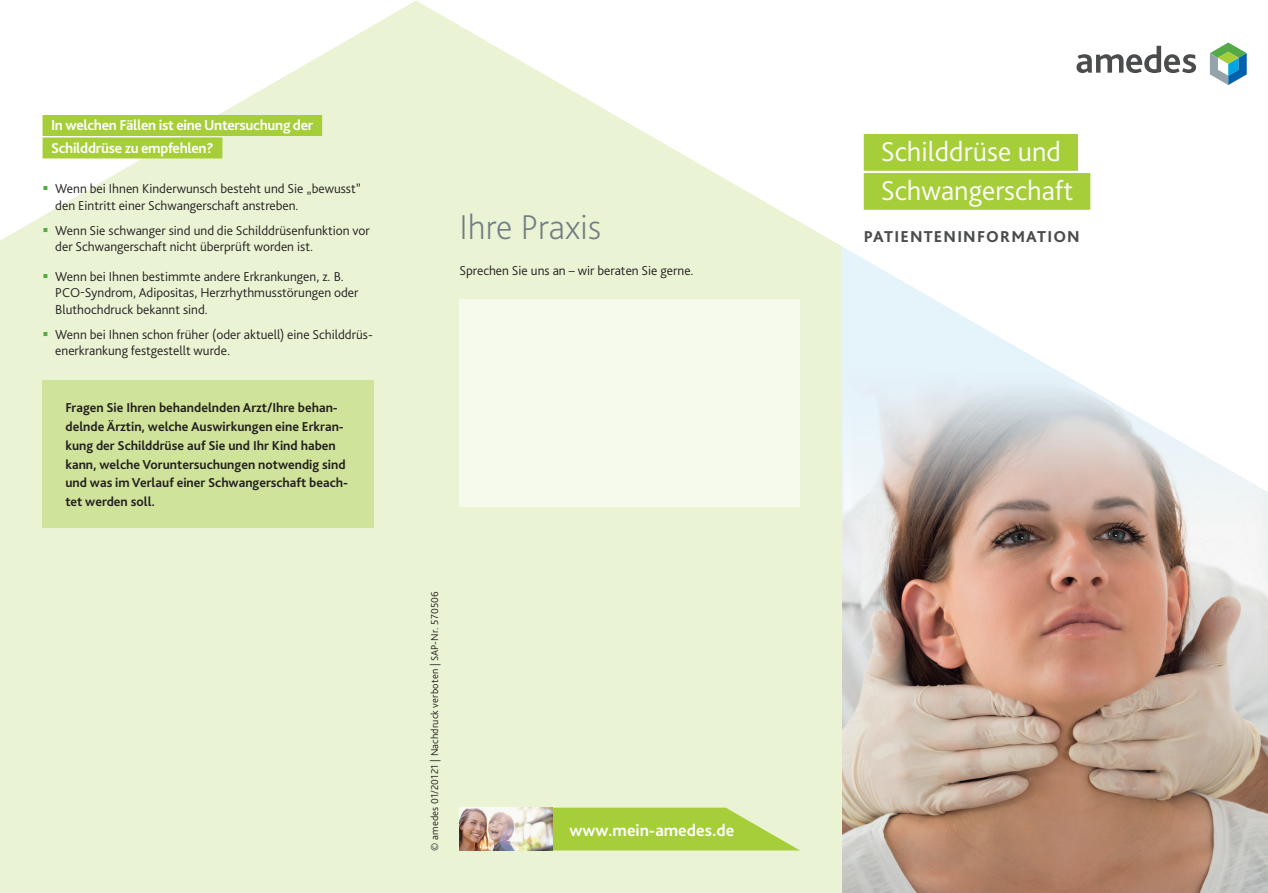
<style>
.page{position:relative;width:1268px;height:893px;background:#fff}
.page>*{position:absolute;margin:0;border:0;box-sizing:border-box;transform-origin:0 0}
.t1{font:200 36px "Bliss Pro";color:#717d83}
.t2{font:300 28.5px/39px "Bliss Pro";color:#fff}
.t3{font:700 17.4px "Bliss Pro";color:#fff}
.t4{font:800 16.5px "Bliss Pro";letter-spacing:.07em;color:#4b4c4d}
.t5{font:700 15px/22.5px "Bliss Pro";letter-spacing:-.02em;color:#fff}
.t6{font:300 13.5px/16.5px "Bliss Pro";color:#231f20}
.t7{font:700 13.5px/18.8px "Bliss Pro";color:#231f20}
.t8{font:300 10.5px "Bliss Pro";letter-spacing:.015em;color:#231f20}
.s1{color:#54aa46}
</style>
<div class="page">
<div style="left:417px;top:0;width:425px;height:893px;background:#eaf3d4"></div>
<img style="left:842px;top:492px;width:425px;height:401px">
<svg style="left:417px;top:0;width:850px;height:492px"></svg>
<div style="left:0;top:0;width:417px;height:893px;background:#eaf3d4"></div>
<svg style="left:0;top:0;width:417px;height:241px"></svg>
<div style="left:43px;top:115px;width:279px;height:21px;background:#a6ce39"></div>
<div style="left:43px;top:137px;width:179px;height:21px;background:#a6ce39"></div>
<div style="left:459px;top:299px;width:340px;height:207px;background:#f6faed"></div>
<svg style="left:1076px;top:46px;width:119px;height:27px"></svg>
<svg style="left:1209px;top:43px;width:37px;height:42px"></svg>
<div style="left:43px;top:380px;width:331px;height:148px;background:#d0e39a"></div>
<div style="left:863px;top:134px;width:214px;height:37px;background:#a6ce39"></div>
<div style="left:863px;top:173px;width:227px;height:37px;background:#a6ce39"></div>
<svg style="left:553px;top:808px;width:246px;height:42px;background:#afd34f"></svg>
<img style="left:459px;top:808px;width:94px;height:42px">
<p class="t5" style="left:51px;top:114px;width:264px">In welchen Fällen ist eine Untersuchung der<br>Schilddrüse zu empfehlen?</p>
<p class="t6" style="left:55px;top:180px;width:307px;text-indent:-13px"><span class="s1">▪</span> Wenn bei Ihnen Kinderwunsch besteht und Sie „bewusst” den Eintritt einer Schwangerschaft anstreben.</p>
<p class="t6" style="left:55px;top:222px;width:316px;text-indent:-13px"><span class="s1">▪</span> Wenn Sie schwanger sind und die Schilddrüsenfunktion vor der Schwangerschaft nicht überprüft worden ist.</p>
<p class="t6" style="left:55px;top:268px;width:305px;text-indent:-13px"><span class="s1">▪</span> Wenn bei Ihnen bestimmte andere Erkrankungen, z. B.<br>PCO-Syndrom, Adipositas, Herzrhythmusstörungen oder<br>Bluthochdruck bekannt sind.</p>
<p class="t6" style="left:55px;top:326px;width:319px;text-indent:-13px"><span class="s1">▪</span> Wenn bei Ihnen schon früher (oder aktuell) eine Schilddrüs&shy;enerkrankung festgestellt wurde.</p>
<p class="t7" style="left:65px;top:398px;width:284px">Fragen Sie Ihren behandelnden Arzt/Ihre behan&shy;delnde Ärztin, welche Auswirkungen eine Erkran&shy;kung der Schilddrüse auf Sie und Ihr Kind haben kann, welche Voruntersuchungen notwendig sind und was im Verlauf einer Schwangerschaft beach&shy;tet werden soll.</p>
<h1 class="t1" style="left:459px;top:205px;width:143px">Ihre Praxis</h1>
<p class="t6" style="left:459px;top:262px;width:235px">Sprechen Sie uns an – wir beraten Sie gerne.</p>
<p class="t8" style="left:428px;top:851px;width:261px;rotate:-90deg">© amedes 01/20121 | Nachdruck verboten | SAP-Nr. 570506</p>
<p class="t3" style="left:569px;top:820px;width:166px">www.mein-amedes.de</p>
<h2 class="t2" style="left:880px;top:132px;width:194px">Schilddrüse und<br>Schwangerschaft</h2>
<p class="t4" style="left:863px;top:226px;width:217px">PATIENTENINFORMATION</p>
</div>
